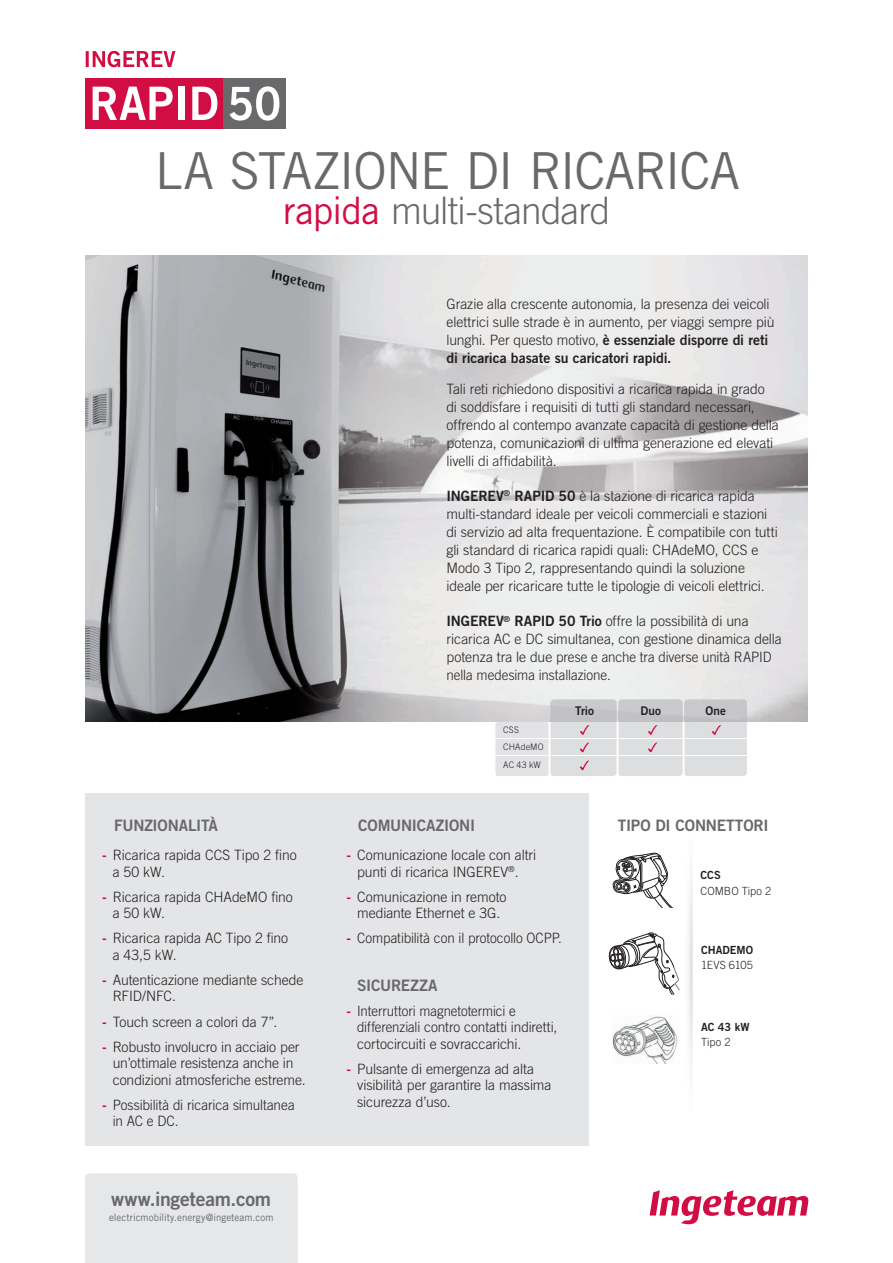
<style>
.page{position:relative;width:893px;height:1263px;background:#fff}
.page>*{position:absolute;margin:0;border:0;box-sizing:border-box;transform-origin:0 0}
.t1{font:51px "Trade Gothic LT Std";letter-spacing:-.03em;color:#69696c}
.t2{font:300 37.8px "Trade Gothic LT Std";letter-spacing:-.025em;color:#69696c}
.t3{font:19.5px "Trade Gothic LT Std Bd 2";letter-spacing:-.015em;color:#69696c}
.t4{font:15.75px "Trade Gothic LT Std Bd 2";letter-spacing:-.015em;color:#69696c}
.t5{font:300 14.25px/18px "Trade Gothic LT Std";letter-spacing:-.005em;color:#231f20}
.t6{font:300 14.25px/16.5px "Trade Gothic LT Std";letter-spacing:-.005em;color:#231f20;scale:.93 1}
.t7{font:14.25px/18px "Trade Gothic LT Std Bd 2";letter-spacing:-.005em;color:#231f20}
.t8{font:300 14.25px/16.5px "Trade Gothic LT Std";letter-spacing:-.005em;color:#231f20;scale:.95 1}
.t9{font:300 14.25px "Trade Gothic LT Std";letter-spacing:-.005em;color:#231f20;scale:.94 1}
.t10{font:12px "Trade Gothic LT Std Bd 2";letter-spacing:.005em;color:#231f20}
.t11{font:300 11.25px "Trade Gothic LT Std";letter-spacing:.005em;color:#231f20}
.t12{font:11.25px "Trade Gothic LT Std Bd 2";letter-spacing:.005em;color:#231f20}
.t13{font:10.2px "Trade Gothic LT Std";letter-spacing:.005em;color:#69696c;scale:.95 1}
.t14{font:300 9px/17px "Trade Gothic LT Std";letter-spacing:.015em;color:#231f20}
.s1{font-weight:400;color:#d20d44}
.s2{font-family:"Trade Gothic LT Std Bd 2";font-weight:400;color:#d20d44}
.s3{font-family:"Trade Gothic LT Std";font-weight:300}
.s4{font-family:"Trade Gothic LT Std Bd 2";font-weight:400}
</style>
<div class="page">
<img style="left:85px;top:255px;width:723px;height:466px">
<svg style="left:86px;top:51px;width:89px;height:16px"></svg>
<svg style="left:650px;top:1190px;width:158px;height:34px"></svg>
<div style="left:85px;top:1173px;width:213px;height:90px;background:#e6e7e9"></div>
<div style="left:85px;top:78px;width:138px;height:51px;background:#d20d44"></div>
<svg style="left:93px;top:87px;width:80px;height:33px"></svg>
<div style="left:178px;top:87px;width:6px;height:33px;background:#fff"></div>
<svg style="left:192px;top:87px;width:25px;height:33px"></svg>
<div style="left:223px;top:78px;width:63px;height:51px;background:#69696c"></div>
<svg style="left:230px;top:86px;width:49px;height:35px"></svg>
<div style="left:85px;top:793px;width:503px;height:353px;background:#e4e5e7"></div>
<img style="left:613px;top:1016px;width:61px;height:47px">
<svg style="left:608px;top:852px;width:66px;height:143px"></svg>
<div style="left:626px;top:908px;width:69px;height:16px;background:#fff"></div>
<img style="left:674px;top:874px;width:19px;height:192px">
<div style="left:495px;top:722px;width:54px;height:54px;background:#e3e3e5"></div>
<div style="left:550px;top:699px;width:67px;height:77px;background:#dddedf;border-radius:4px"></div>
<div style="left:550px;top:699px;width:67px;height:23px;background:#c2c2c5"></div>
<div style="left:618px;top:699px;width:65px;height:77px;background:#dddedf;border-radius:4px"></div>
<div style="left:618px;top:699px;width:65px;height:23px;background:#c9c9cc"></div>
<div style="left:684px;top:699px;width:63px;height:77px;background:#dddedf;border-radius:4px"></div>
<div style="left:684px;top:699px;width:63px;height:23px;background:#c7c7c9"></div>
<svg style="left:580px;top:725px;width:9px;height:10px"></svg>
<svg style="left:648px;top:743px;width:9px;height:9px"></svg>
<svg style="left:648px;top:725px;width:9px;height:10px"></svg>
<svg style="left:712px;top:725px;width:9px;height:10px"></svg>
<hr style="left:495px;top:738px;width:57px;height:1px;background:#fff">
<hr style="left:495px;top:755px;width:57px;height:1px;background:#fff">
<hr style="left:552px;top:738px;width:66px;height:1px;background:#fff">
<hr style="left:618px;top:738px;width:66px;height:1px;background:#fff">
<hr style="left:684px;top:738px;width:64px;height:1px;background:#fff">
<hr style="left:552px;top:755px;width:66px;height:1px;background:#fff">
<hr style="left:618px;top:755px;width:66px;height:1px;background:#fff">
<hr style="left:684px;top:755px;width:64px;height:1px;background:#fff">
<svg style="left:580px;top:743px;width:9px;height:9px"></svg>
<svg style="left:580px;top:760px;width:9px;height:10px"></svg>
<h1 class="t1" style="left:155px;top:140px;width:587px">LA STAZIONE DI RICARICA</h1>
<h2 class="t2" style="left:283px;top:188px;width:329px"><span class="s1">rapida</span> multi-standard</h2>
<p class="t4" style="left:114px;top:816px;width:105px">FUNZIONALITÀ</p>
<p class="t5" style="left:113px;top:847px;width:186px;line-height:16.5px;text-indent:-11px"><span class="s2">-</span> Ricarica rapida CCS Tipo 2 fino a 50 kW.</p>
<p class="t5" style="left:113px;top:888px;width:182px;line-height:16.5px;text-indent:-11px"><span class="s2">-</span> Ricarica rapida CHAdeMO fino a 50 kW.</p>
<p class="t5" style="left:113px;top:930px;width:177px;line-height:16.5px;text-indent:-11px"><span class="s2">-</span> Ricarica rapida AC Tipo 2 fino a 43,5 kW.</p>
<p class="t5" style="left:113px;top:971px;width:192px;line-height:16.5px;text-indent:-11px"><span class="s2">-</span> Autenticazione mediante schede<br>RFID/NFC.</p>
<p class="t5" style="left:102px;top:1012px;width:177px"><span class="s2">-</span> Touch screen a colori da 7”.</p>
<p class="t5" style="left:113px;top:1038px;width:195px;line-height:16.5px;text-indent:-11px"><span class="s2">-</span> Robusto involucro in acciaio per un’ottimale resistenza anche in condizioni atmosferiche estreme.</p>
<p class="t8" style="left:113px;top:1096px;width:193px;text-indent:-11px"><span class="s2">-</span> Possibilità di ricarica simultanea in AC e DC.</p>
<h3 class="t3" style="left:111px;top:1187px;width:161px">www.ingeteam.com</h3>
<p class="t13" style="left:109px;top:1211px;width:174px">electricmobility.energy@ingeteam.com</p>
<p class="t5" style="left:446px;top:295px;width:329px">Grazie alla crescente autonomia, la presenza dei veicoli elettrici sulle strade è in aumento, per viaggi sempre più</p>
<p class="t7" style="left:446px;top:331px;width:323px"><span class="s3">lunghi. Per questo motivo,</span> è essenziale disporre di reti di ricarica basate su caricatori rapidi.</p>
<p class="t5" style="left:446px;top:380px;width:334px">Tali reti richiedono dispositivi a ricarica rapida in grado<br>di soddisfare i requisiti di tutti gli standard necessari, offrendo al contempo avanzate capacità di gestione della potenza, comunicazioni di ultima generazione ed elevati livelli di affidabilità.</p>
<p class="t5" style="left:446px;top:487px;width:333px"><span class="s4">INGEREV</span><sup>®</sup> <span class="s4">RAPID 50</span> è la stazione di ricarica rapida multi-standard ideale per veicoli commerciali e stazioni di servizio ad alta frequentazione. È compatibile con tutti gli standard di ricarica rapidi quali: CHAdeMO, CCS e Modo 3 Tipo 2, rappresentando quindi la soluzione ideale per ricaricare tutte le tipologie di veicoli elettrici.</p>
<p class="t5" style="left:446px;top:612px;width:337px"><span class="s4">INGEREV</span><sup>®</sup> <span class="s4">RAPID 50 Trio</span> offre la possibilità di una ricarica AC e DC simultanea, con gestione dinamica della potenza tra le due prese e anche tra diverse unità RAPID nella medesima installazione.</p>
<p class="t10" style="left:575px;top:703px;width:20px">Trio</p>
<p class="t10" style="left:641px;top:703px;width:22px">Duo</p>
<p class="t10" style="left:706px;top:703px;width:22px">One</p>
<p class="t14" style="left:503px;top:721px;width:42px">CSS<br>CHAdeMO</p>
<p class="t14" style="left:503px;top:757px;width:39px">AC 43 kW</p>
<p class="t4" style="left:358px;top:816px;width:119px">COMUNICAZIONI</p>
<p class="t5" style="left:347px;top:847px;width:191px;line-height:16.5px;text-align:center"><span class="s2">-</span> Comunicazione locale con altri punti di ricarica INGEREV<sup>®</sup>.</p>
<p class="t5" style="left:347px;top:888px;width:161px;line-height:16.5px;text-align:center"><span class="s2">-</span> Comunicazione in remoto mediante Ethernet e 3G.</p>
<p class="t9" style="left:347px;top:930px;width:230px"><span class="s2">-</span> Compatibilità con il protocollo OCPP.</p>
<p class="t4" style="left:357px;top:975px;width:82px">SICUREZZA</p>
<p class="t6" style="left:357px;top:1002px;width:217px;text-indent:-11px"><span class="s2">-</span> Interruttori magnetotermici e differenziali contro contatti indiretti, cortocircuiti e sovraccarichi.</p>
<p class="t5" style="left:357px;top:1060px;width:196px;line-height:16.5px;text-indent:-11px"><span class="s2">-</span> Pulsante di emergenza ad alta visibilità per garantire la massima sicurezza d’uso.</p>
<p class="t4" style="left:618px;top:816px;width:152px">TIPO DI CONNETTORI</p>
<p class="t12" style="left:700px;top:868px;width:22px">CCS</p>
<p class="t11" style="left:700px;top:884px;width:72px">COMBO Tipo 2</p>
<p class="t12" style="left:701px;top:943px;width:54px">CHADEMO</p>
<p class="t11" style="left:701px;top:958px;width:54px">1EVS 6105</p>
<p class="t12" style="left:701px;top:1020px;width:50px">AC 43 kW</p>
<p class="t11" style="left:701px;top:1036px;width:31px">Tipo 2</p>
</div>
